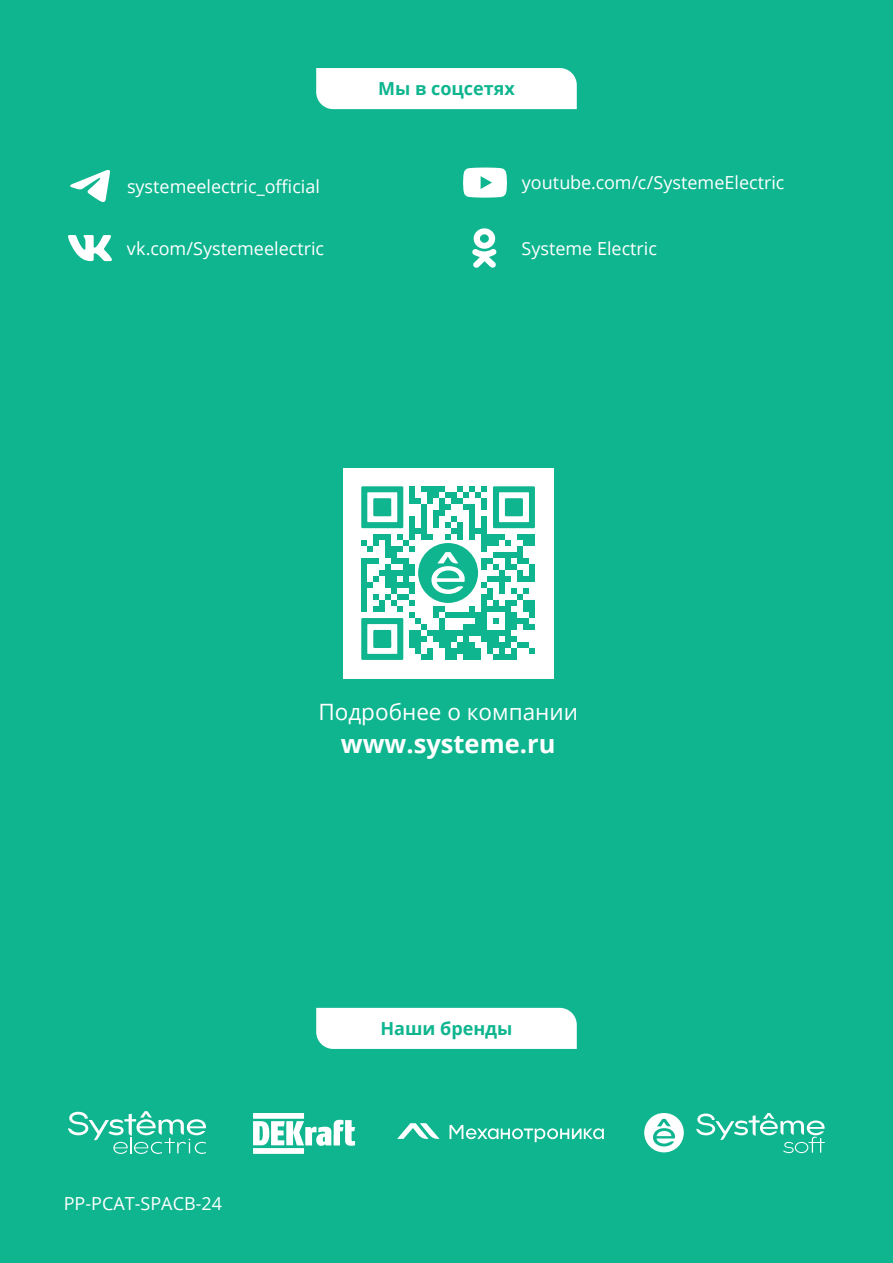
<style>
.page{position:relative;width:893px;height:1263px;background:#0eb58f}
.page>*{position:absolute;margin:0;border:0;box-sizing:border-box;transform-origin:0 0}
.t1{font:700 25.5px "Open Sans";color:#fff}
.t2{font:22.5px "Open Sans";color:#fff}
.t3{font:18px "Open Sans";color:#fff}
.t4{font:700 18px "Open Sans";color:#0eb58f}
</style>
<div class="page">
<svg style="left:68px;top:1111px;width:138px;height:43px"></svg>
<svg style="left:696px;top:1113px;width:129px;height:40px"></svg>
<svg style="left:644px;top:1113px;width:40px;height:39px"></svg>
<svg style="left:253px;top:1113px;width:102px;height:41px"></svg>
<svg style="left:68px;top:235px;width:44px;height:26px"></svg>
<svg style="left:472px;top:228px;width:25px;height:40px"></svg>
<svg style="left:463px;top:168px;width:44px;height:30px"></svg>
<svg style="left:70px;top:170px;width:40px;height:32px"></svg>
<div style="left:316px;top:68px;width:261px;height:41px;background:#fff"></div>
<div style="left:316px;top:1008px;width:261px;height:41px;background:#fff"></div>
<div style="left:343px;top:468px;width:210px;height:210px;background:#fff"></div>
<svg style="left:361px;top:486px;width:174px;height:174px"></svg>
<svg style="left:397px;top:1123px;width:42px;height:16px"></svg>
<svg style="left:450px;top:1125px;width:154px;height:17px"></svg>
<p class="t4" style="left:378px;top:76px;width:138px">Мы в соцсетях</p>
<p class="t3" style="left:127px;top:174px;width:195px">systemeelectric_official</p>
<p class="t3" style="left:522px;top:171px;width:264px">youtube.com/c/SystemeElectric</p>
<p class="t3" style="left:127px;top:236px;width:199px">vk.com/Systemeelectric</p>
<p class="t3" style="left:521px;top:236px;width:137px">Systeme Electric</p>
<p class="t2" style="left:318px;top:696px;width:261px">Подробнее о компании</p>
<h1 class="t1" style="left:341px;top:725px;width:216px">www.systeme.ru</h1>
<p class="t3" style="left:64px;top:1191px;width:160px">PP-PCAT-SPACB-24</p>
<p class="t4" style="left:380px;top:1016px;width:134px">Наши бренды</p>
</div>
